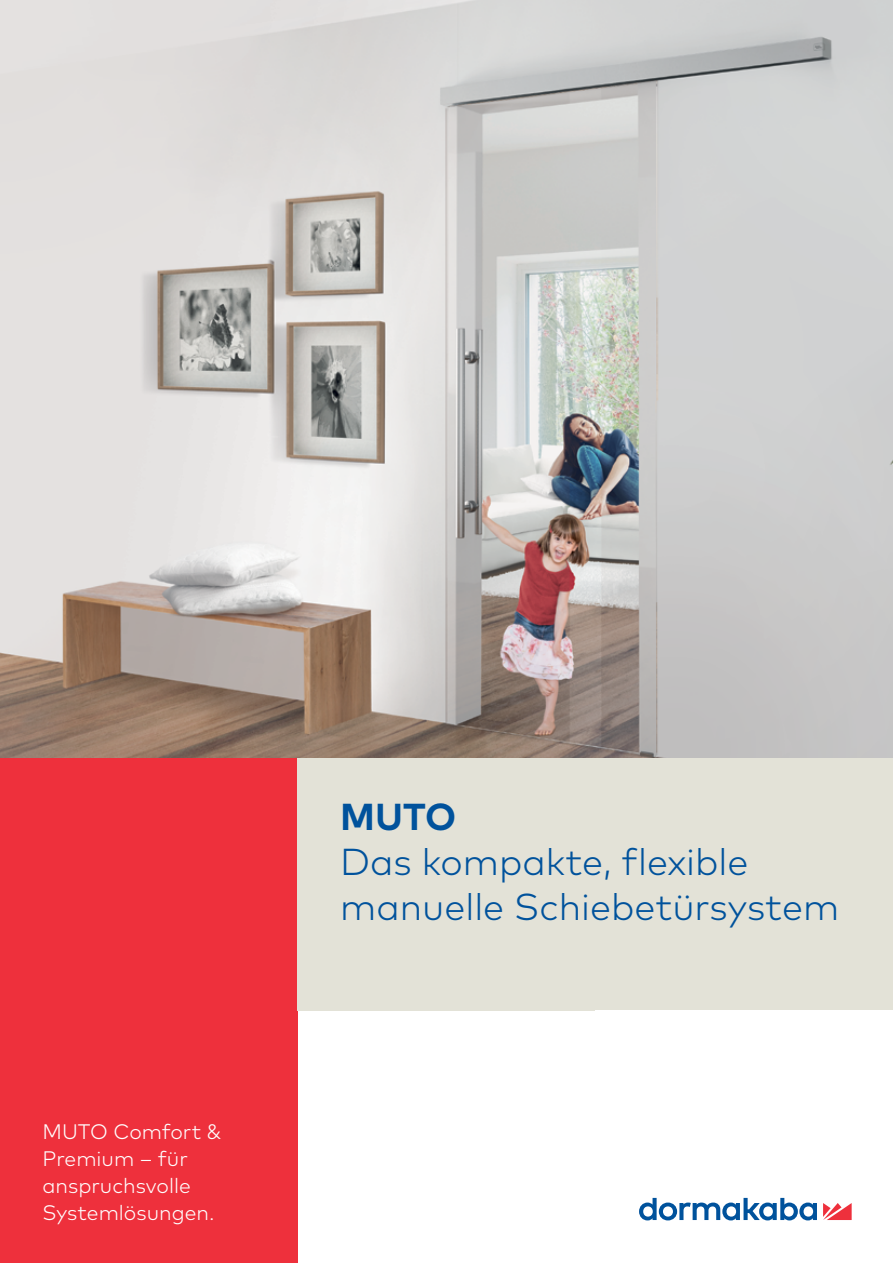
<style>
.page{position:relative;width:893px;height:1263px;background:#fff}
.page>*{position:absolute;margin:0;border:0;box-sizing:border-box;transform-origin:0 0}
.t1{font:300 37.5px/45px "Mark Pro";color:#00529c}
.t2{font:700 37.5px "Mark Pro";color:#00529c}
.t3{font:300 21px/27px "Mark Pro";color:#fff}
</style>
<div class="page">
<div style="left:0;top:758px;width:298px;height:505px;background:#ee303c"></div>
<div style="left:298px;top:758px;width:595px;height:252px;background:#e3e2d7"></div>
<svg style="left:823px;top:1203px;width:29px;height:17px"></svg>
<svg style="left:639px;top:1198px;width:178px;height:22px"></svg>
<img style="left:0;top:0;width:893px;height:758px">
<p class="t3" style="left:43px;top:1117px;width:180px">MUTO Comfort &amp;<br>Premium – für anspruchsvolle<br>Systemlösungen.</p>
<h1 class="t2" style="left:340px;top:788px;width:117px">MUTO</h1>
<h1 class="t1" style="left:340px;top:836px;width:501px">Das kompakte, flexible manuelle Schiebetürsystem</h1>
</div>
